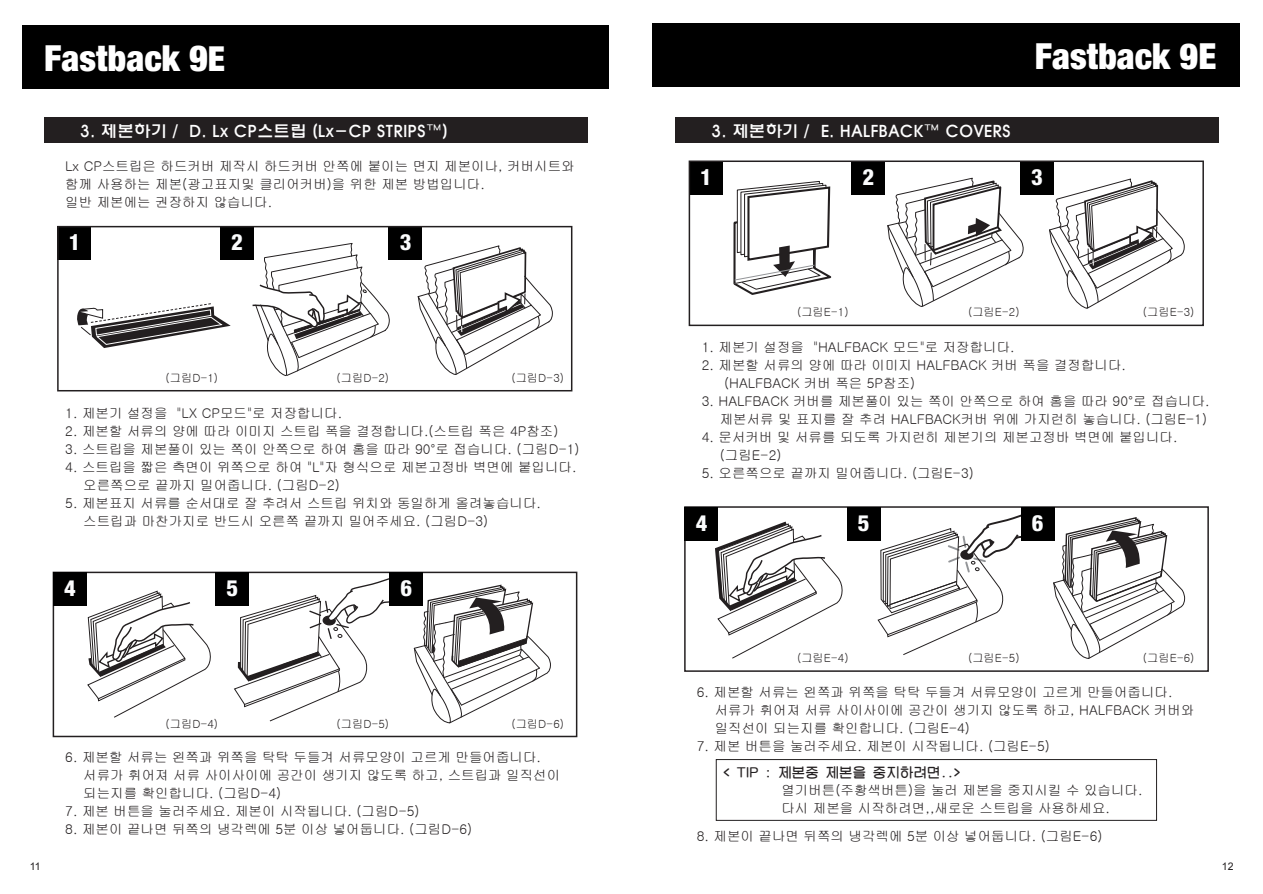
<style>
.page{position:relative;width:1263px;height:894px;background:#fff}
.page>*{position:absolute;margin:0;border:0;box-sizing:border-box;transform-origin:0 0}
.t1{font:900 condensed 36px "Helvetica Neue";color:#fff}
.t2{font:800 condensed 22.35px "Helvetica Neue";color:#fbfcfd}
.t3{font:16.5px "H Ywul M";color:#fff}
.t4{font:13.5px/18px "Gulim";color:#231f20}
.t5{font:13.5px "Tae Gulim";color:#231f20}
.t6{font:11.25px "Gulim";color:#231f20}
.t7{font:10.5px "Arial";color:#231f20}
.s1{font-size:34.5px}
</style>
<div class="page">
<div style="left:652px;top:23px;width:588px;height:64px;background:#000"></div>
<div style="left:22px;top:25px;width:587px;height:64px;background:#000"></div>
<div style="left:44px;top:117px;width:543px;height:26px;background:#231f20"></div>
<div style="left:58px;top:226px;width:33px;height:34px;background:#000"></div>
<div style="left:220px;top:226px;width:33px;height:34px;background:#000"></div>
<div style="left:389px;top:226px;width:33px;height:34px;background:#000"></div>
<svg style="left:413px;top:584px;width:138px;height:139px"></svg>
<svg style="left:87px;top:590px;width:124px;height:128px"></svg>
<svg style="left:233px;top:576px;width:167px;height:145px"></svg>
<div style="left:57px;top:226px;width:515px;height:165px;border:2px solid #231f20"></div>
<div style="left:53px;top:571px;width:524px;height:166px;border:2px solid #231f20"></div>
<div style="left:53px;top:572px;width:33px;height:33px;background:#000"></div>
<div style="left:216px;top:572px;width:33px;height:33px;background:#000"></div>
<div style="left:390px;top:572px;width:33px;height:33px;background:#000"></div>
<svg style="left:77px;top:303px;width:154px;height:45px"></svg>
<svg style="left:417px;top:246px;width:136px;height:129px"></svg>
<svg style="left:252px;top:243px;width:138px;height:133px"></svg>
<div style="left:675px;top:117px;width:544px;height:26px;background:#231f20"></div>
<div style="left:689px;top:161px;width:33px;height:33px;background:#000"></div>
<div style="left:852px;top:161px;width:33px;height:33px;background:#000"></div>
<div style="left:1020px;top:161px;width:33px;height:33px;background:#000"></div>
<div style="left:689px;top:160px;width:515px;height:166px;border:2px solid #231f20"></div>
<svg style="left:877px;top:511px;width:157px;height:144px"></svg>
<div style="left:684px;top:506px;width:525px;height:165px;border:2px solid #231f20"></div>
<div style="left:685px;top:507px;width:33px;height:33px;background:#000"></div>
<div style="left:847px;top:507px;width:33px;height:33px;background:#000"></div>
<div style="left:1021px;top:507px;width:33px;height:33px;background:#000"></div>
<div style="left:716px;top:759px;width:441px;height:61px;border:1px solid #231f20"></div>
<svg style="left:1048px;top:179px;width:137px;height:130px"></svg>
<svg style="left:887px;top:178px;width:137px;height:129px"></svg>
<svg style="left:733px;top:181px;width:99px;height:114px"></svg>
<svg style="left:713px;top:521px;width:130px;height:138px"></svg>
<svg style="left:1052px;top:516px;width:133px;height:143px"></svg>
<h1 class="t1" style="left:44px;top:36px;width:182px">Fastback 9<span class="s1">E</span></h1>
<h1 class="t1" style="left:1035px;top:34px;width:183px">Fastback 9E</h1>
<p class="t3" style="left:80px;top:122px;width:370px">3. 제본하기 / D. Lx CP스트립 (Lx-CP STRIPS™)</p>
<p class="t4" style="left:65px;top:157px;width:511px">Lx CP스트립은 하드커버 제작시 하드커버 안쪽에 붙이는 면지 제본이나, 커버시트와 함께 사용하는 제본(광고표지및 클리어커버)을 위한 제본 방법입니다.<br>일반 제본에는 권장하지 않습니다.</p>
<h2 class="t2" style="left:69px;top:228px;width:13px">1</h2>
<h2 class="t2" style="left:231px;top:228px;width:13px">2</h2>
<h2 class="t2" style="left:400px;top:228px;width:13px">3</h2>
<p class="t6" style="left:166px;top:372px;width:54px">(그림D-1)</p>
<p class="t6" style="left:337px;top:372px;width:54px">(그림D-2)</p>
<p class="t6" style="left:511px;top:372px;width:54px">(그림D-3)</p>
<p class="t4" style="left:65px;top:403px;width:278px">1. 제본기 설정을 "LX CP모드"로 저장합니다.</p>
<p class="t4" style="left:65px;top:421px;width:495px">2. 제본할 서류의 양에 따라 이미지 스트립 폭을 결정합니다.(스트립 폭은 4P참조)</p>
<p class="t4" style="left:65px;top:439px;width:516px">3. 스트립을 제본풀이 있는 쪽이 안쪽으로 하여 홈을 따라 90°로 접습니다. (그림D-1)</p>
<p class="t4" style="left:83px;top:457px;width:495px;text-indent:-18px">4. 스트립을 짧은 측면이 위쪽으로 하여 "L"자 형식으로 제본고정바 벽면에 붙입니다. 오른쪽으로 끝까지 밀어줍니다. (그림D-2)</p>
<p class="t4" style="left:83px;top:493px;width:459px;text-indent:-18px">5. 제본표지 서류를 순서대로 잘 추려서 스트립 위치와 동일하게 올려놓습니다. 스트립과 마찬가지로 반드시 오른쪽 끝까지 밀어주세요. (그림D-3)</p>
<h2 class="t2" style="left:64px;top:574px;width:13px">4</h2>
<h2 class="t2" style="left:226px;top:574px;width:13px">5</h2>
<h2 class="t2" style="left:400px;top:574px;width:13px">6</h2>
<p class="t6" style="left:166px;top:717px;width:54px">(그림D-4)</p>
<p class="t6" style="left:337px;top:717px;width:54px">(그림D-5)</p>
<p class="t6" style="left:511px;top:717px;width:54px">(그림D-6)</p>
<p class="t4" style="left:83px;top:748px;width:478px;text-indent:-18px">6. 제본할 서류는 왼쪽과 위쪽을 탁탁 두들겨 서류모양이 고르게 만들어줍니다. 서류가 휘어져 서류 사이사이에 공간이 생기지 않도록 하고, 스트립과 일직선이 되는지를 확인합니다. (그림D-4)</p>
<p class="t4" style="left:65px;top:802px;width:356px">7. 제본 버튼을 눌러주세요. 제본이 시작됩니다. (그림D-5)</p>
<p class="t4" style="left:65px;top:820px;width:409px">8. 제본이 끝나면 뒤쪽의 냉각렉에 5분 이상 넣어둡니다. (그림D-6)</p>
<p class="t3" style="left:711px;top:122px;width:301px">3. 제본하기 / E. HALFBACK™ COVERS</p>
<h2 class="t2" style="left:700px;top:163px;width:13px">1</h2>
<h2 class="t2" style="left:862px;top:163px;width:13px">2</h2>
<h2 class="t2" style="left:1031px;top:163px;width:13px">3</h2>
<p class="t6" style="left:797px;top:306px;width:53px">(그림E-1)</p>
<p class="t6" style="left:968px;top:306px;width:53px">(그림E-2)</p>
<p class="t6" style="left:1143px;top:306px;width:53px">(그림E-3)</p>
<p class="t4" style="left:702px;top:338px;width:314px">1. 제본기 설정을 "HALFBACK 모드"로 저장합니다.</p>
<p class="t4" style="left:724px;top:356px;width:403px;text-indent:-22px">2. 제본할 서류의 양에 따라 이미지 HALFBACK 커버 폭을 결정합니다. (HALFBACK 커버 폭은 5P참조)</p>
<p class="t4" style="left:702px;top:392px;width:509px;text-align:right">3. HALFBACK 커버를 제본풀이 있는 쪽이 안쪽으로 하여 홈을 따라 90°로 접습니다. 제본서류 및 표지를 잘 추려 HALFBACK커버 위에 가지런히 놓습니다. (그림E-1)</p>
<p class="t4" style="left:720px;top:428px;width:459px;text-indent:-18px">4. 문서커버 및 서류를 되도록 가지런히 제본기의 제본고정바 벽면에 붙입니다. (그림E-2)</p>
<p class="t4" style="left:702px;top:464px;width:273px">5. 오른쪽으로 끝까지 밀어줍니다. (그림E-3)</p>
<h2 class="t2" style="left:696px;top:509px;width:13px">4</h2>
<h2 class="t2" style="left:858px;top:509px;width:13px">5</h2>
<h2 class="t2" style="left:1032px;top:509px;width:13px">6</h2>
<p class="t6" style="left:797px;top:652px;width:53px">(그림E-4)</p>
<p class="t6" style="left:968px;top:652px;width:53px">(그림E-5)</p>
<p class="t6" style="left:1143px;top:652px;width:53px">(그림E-6)</p>
<p class="t4" style="left:715px;top:683px;width:481px;text-indent:-18px">6. 제본할 서류는 왼쪽과 위쪽을 탁탁 두들겨 서류모양이 고르게 만들어줍니다. 서류가 휘어져 서류 사이사이에 공간이 생기지 않도록 하고, HALFBACK 커버와 일직선이 되는지를 확인합니다. (그림E-4)</p>
<p class="t4" style="left:697px;top:737px;width:354px">7. 제본 버튼을 눌러주세요. 제본이 시작됩니다. (그림E-5)</p>
<p class="t5" style="left:723px;top:765px;width:239px">&lt; TIP : 제본중 제본을 중지하려면..&gt;</p>
<p class="t4" style="left:781px;top:781px;width:363px">열기버튼(주황색버튼)을 눌러 제본을 중지시킬 수 있습니다. 다시 제본을 시작하려면,,새로운 스트립을 사용하세요.</p>
<p class="t4" style="left:697px;top:827px;width:407px">8. 제본이 끝나면 뒤쪽의 냉각렉에 5분 이상 넣어둡니다. (그림E-6)</p>
<p class="t7" style="left:30px;top:859px;width:12px">11</p>
<p class="t7" style="left:1222px;top:859px;width:13px">12</p>
</div>
